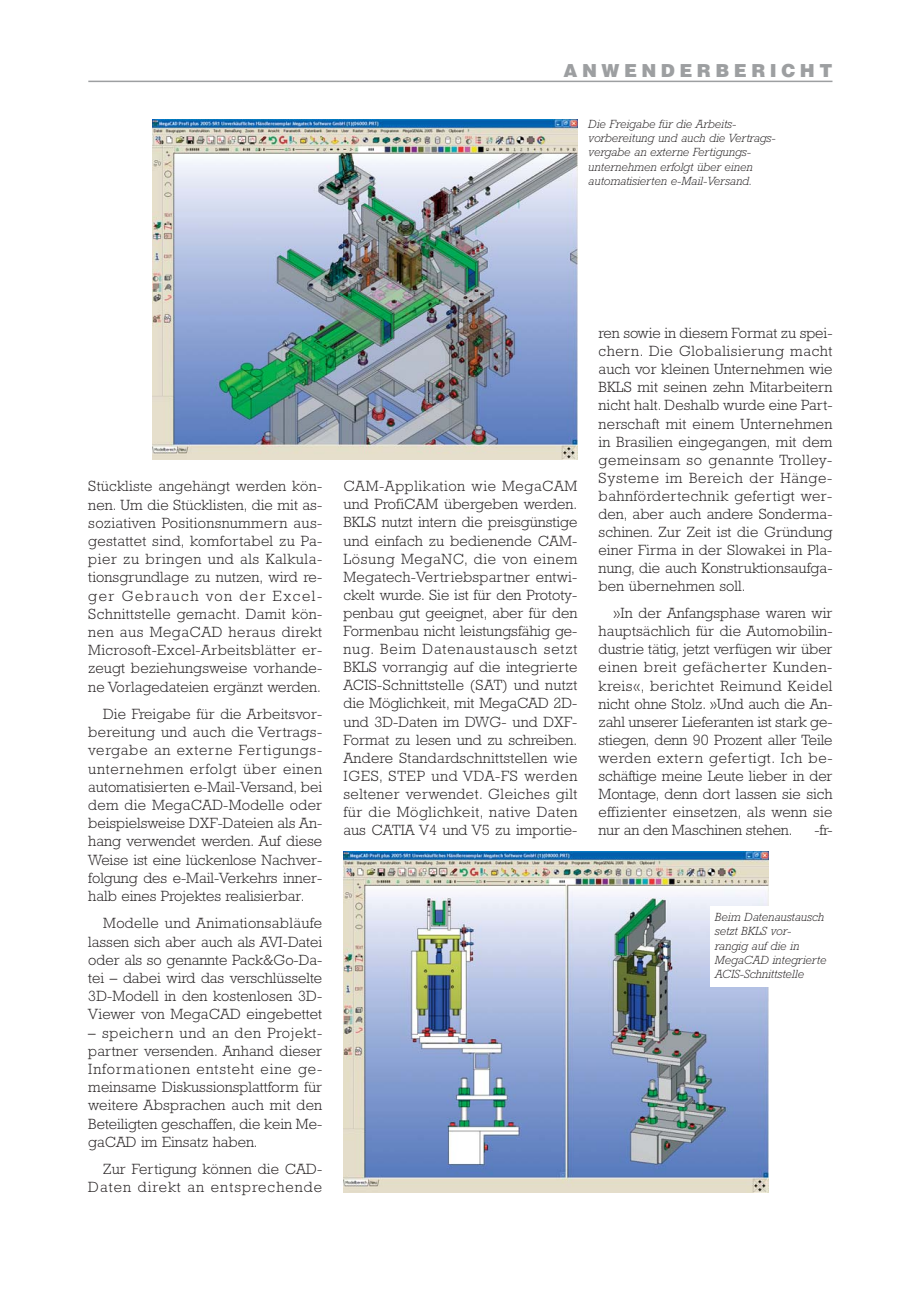
<style>
.page{position:relative;width:920px;height:1290px;background:#fff}
.page>*{position:absolute;margin:0;border:0;box-sizing:border-box;transform-origin:0 0}
.t1{font:900 18px "Helvetica";letter-spacing:.25em;color:#9d9fa1}
.t2{font:300 15px/18.1px "Rockwell";letter-spacing:.005em;color:#231f20;text-align:justify}
.t3{font:300 15px/18.1px "Rockwell";letter-spacing:.05em;color:#231f20;text-align:right}
.t4{font:italic 300 12px/14.2px "Rockwell";color:#231f20}
</style>
<div class="page">
<hr style="left:88px;top:81px;width:744px;height:1px;background:#9d9fa1">
<img style="left:343px;top:852px;width:426px;height:340px">
<img style="left:152px;top:120px;width:425px;height:340px">
<div style="left:710px;top:906px;width:122px;height:81px;background:#fff"></div>
<p class="t1" style="left:563px;top:64px;width:270px">ANWENDERBERICHT</p>
<p class="t4" style="left:588px;top:118px;width:189px">Die Freigabe für die Arbeits&shy;vorbereitung und auch die Vertrags&shy;vergabe an externe Fertigungs&shy;unternehmen erfolgt über einen automatisierten e-Mail-Versand.</p>
<p class="t2" style="left:88px;top:479px;width:235px">Stückliste angehängt werden kön&shy;nen. Um die Stücklisten, die mit as&shy;soziativen Positionsnummern aus&shy;gestattet sind, komfortabel zu Pa&shy;pier zu bringen und als Kalkula&shy;tionsgrundlage zu nutzen, wird re&shy;ger Gebrauch von der Excel-Schnittstelle gemacht. Damit kön&shy;nen aus MegaCAD heraus direkt Microsoft-Excel-Arbeitsblätter er&shy;zeugt beziehungsweise vorhande&shy;ne Vorlagedateien ergänzt werden.</p>
<p class="t2" style="left:88px;top:706px;width:235px;text-indent:15px">Die Freigabe für die Arbeitsvor&shy;bereitung und auch die Vertrags&shy;vergabe an externe Fertigungs&shy;unternehmen erfolgt über einen automatisierten e-Mail-Versand, bei dem die MegaCAD-Modelle oder beispielsweise DXF-Dateien als An&shy;hang verwendet werden. Auf diese Weise ist eine lückenlose Nachver&shy;folgung des e-Mail-Verkehrs inner&shy;halb eines Projektes realisierbar.</p>
<p class="t2" style="left:88px;top:916px;width:235px;text-indent:15px">Modelle und Animationsabläufe lassen sich aber auch als AVI-Datei oder als so genannte Pack&amp;Go-Da&shy;tei – dabei wird das verschlüsselte 3D-Modell in den kostenlosen 3D-Viewer von MegaCAD eingebettet</p>
<p class="t2" style="left:88px;top:1025px;width:235px">– speichern und an den Projekt&shy;partner versenden. Anhand dieser Informationen entsteht eine ge&shy;meinsame Diskussionsplattform für weitere Absprachen auch mit den Beteiligten geschaffen, die kein Me&shy;gaCAD im Einsatz haben.</p>
<p class="t3" style="left:88px;top:1161px;width:235px">Zur Fertigung können die CAD-<br>Daten direkt an entsprechende</p>
<p class="t2" style="left:343px;top:479px;width:235px">CAM-Applikation wie MegaCAM und ProfiCAM übergeben werden.<br>BKLS nutzt intern die preisgünstige und einfach zu bedienende CAM-Lösung MegaNC, die von einem Megatech-Vertriebspartner entwi&shy;ckelt wurde. Sie ist für den Prototy&shy;penbau gut geeignet, aber für den Formenbau nicht leistungsfähig ge&shy;nug. Beim Datenaustausch setzt BKLS vorrangig auf die integrierte ACIS-Schnittstelle (SAT) und nutzt die Möglichkeit, mit MegaCAD 2D&shy;und 3D-Daten im DWG- und DXF-Format zu lesen und zu schreiben.<br>Andere Standardschnittstellen wie IGES, STEP und VDA-FS werden seltener verwendet. Gleiches gilt für die Möglichkeit, native Daten aus CATIA V4 und V5 zu importie-</p>
<p class="t2" style="left:599px;top:326px;width:235px">ren sowie in diesem Format zu spei&shy;chern. Die Globalisierung macht auch vor kleinen Unternehmen wie BKLS mit seinen zehn Mitarbeitern nicht halt. Deshalb wurde eine Part&shy;nerschaft mit einem Unternehmen in Brasilien eingegangen, mit dem gemeinsam so genannte Trolley-Systeme im Bereich der Hänge&shy;bahnfördertechnik gefertigt wer&shy;den, aber auch andere Sonderma&shy;schinen. Zur Zeit ist die Gründung einer Firma in der Slowakei in Pla&shy;nung, die auch Konstruktionsaufga&shy;ben übernehmen soll.</p>
<p class="t2" style="left:599px;top:606px;width:235px;text-indent:15px">»In der Anfangsphase waren wir hauptsächlich für die Automobilin&shy;dustrie tätig, jetzt verfügen wir über einen breit gefächerter Kunden&shy;kreis«, berichtet Reimund Keidel nicht ohne Stolz. »Und auch die An&shy;zahl unserer Lieferanten ist stark ge&shy;stiegen, denn 90 Prozent aller Teile werden extern gefertigt. Ich be&shy;schäftige meine Leute lieber in der Montage, denn dort lassen sie sich effizienter einsetzen, als wenn sie nur an den Maschinen stehen.</p>
<p class="t2" style="left:814px;top:822px;width:19px">-fr-</p>
<p class="t4" style="left:715px;top:911px;width:113px">Beim Datenaustausch setzt BKLS vor&shy;rangig auf die in<br>MegaCAD integrierte<br>ACIS-Schnittstelle</p>
</div>
